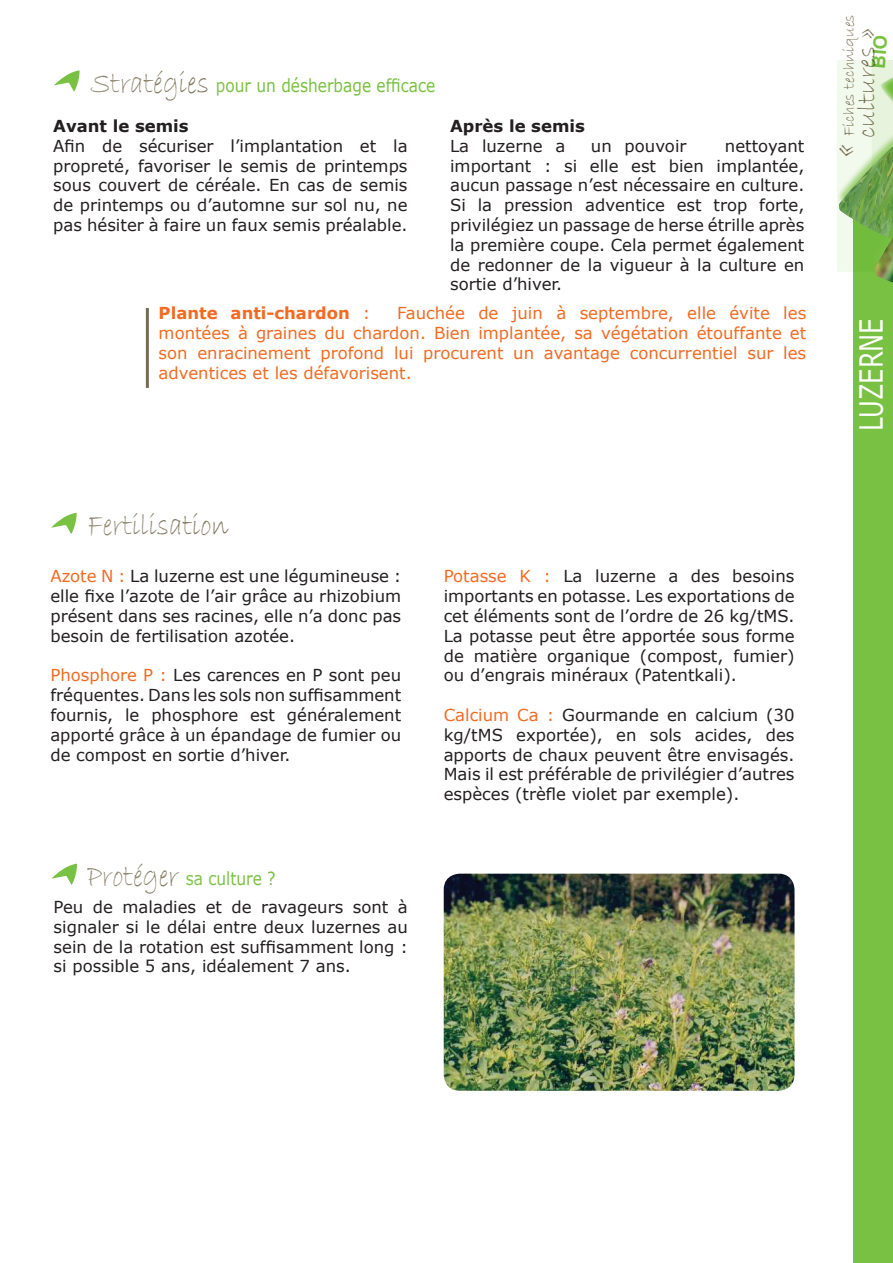
<style>
.page{position:relative;width:893px;height:1263px;background:#fff}
.page>*{position:absolute;margin:0;border:0;box-sizing:border-box;transform-origin:0 0}
.t1{font:31.95px "Bradley Hand ITC";color:#776c50;scale:.85 1}
.t2{font:31.8px "Verdana";color:#fff;scale:.76 1}
.t3{font:27.3px "Bradley Hand ITC";color:#776c50}
.t4{font:18px "Verdana";color:#79c142;scale:.85 1}
.t5{font:16.65px "Bradley Hand ITC";color:#776c50}
.t6{font:16.5px/19.8px "Verdana";color:#231f20;text-align:justify}
.t7{font:16.5px/19.8px "Verdana";color:#f36a21;text-align:justify}
.t8{font:700 16.5px "Verdana";color:#231f20}
.t9{font:700 16.5px "Verdana";color:#f36a21}
.s1{font-family:"Bradley Hand ITC";font-size:31.95px;color:#776c50}
.s2{font-weight:400}
.s3{color:#f36a21}
.s4{font-size:31.65px}
</style>
<div class="page">
<svg style="left:54px;top:70px;width:26px;height:22px"></svg>
<hr style="left:146px;top:308px;width:3px;height:80px;background:#776c50">
<div style="left:853px;top:209px;width:40px;height:1054px;background:#79c142"></div>
<svg style="left:51px;top:513px;width:26px;height:21px"></svg>
<svg style="left:52px;top:864px;width:25px;height:21px"></svg>
<img style="left:444px;top:874px;width:350px;height:217px">
<svg style="left:838px;top:60px;width:55px;height:223px"></svg>
<p class="t4" style="left:91px;top:73px;width:407px"><span class="s1">Stratégies</span> pour un désherbage efficace</p>
<p class="t8" style="left:53px;top:114px;width:137px">Avant le semis</p>
<p class="t6" style="left:53px;top:136px;width:356px">Afin de sécuriser l’implantation et la propreté, favoriser le semis de printemps sous couvert de céréale. En cas de semis de printemps ou d’automne sur sol nu, ne pas hésiter à faire un faux semis préalable.</p>
<p class="t8" style="left:450px;top:114px;width:136px">Après le semis</p>
<p class="t6" style="left:450px;top:136px;width:117px">La luzerne a</p>
<p class="t6" style="left:591px;top:136px;width:97px">un pouvoir</p>
<p class="t6" style="left:450px;top:136px;width:356px;text-indent:275px">nettoyant important : si elle est bien implantée, aucun passage n’est nécessaire en culture.<br>Si la pression adventice est trop forte, privilégiez un passage de herse étrille après la première coupe. Cela permet également de redonner de la vigueur à la culture en sortie d’hiver.</p>
<p class="t7" style="left:159px;top:303px;width:649px;text-indent:239px">Fauchée de juin à septembre, elle évite les montées à graines du chardon. Bien implantée, sa végétation étouffante et son enracinement profond lui procurent un avantage concurrentiel sur les adventices et les défavorisent.</p>
<p class="t9" style="left:159px;top:301px;width:213px">Plante anti-chardon <span class="s2">:</span></p>
<h1 class="t1" style="left:88px;top:505px;width:167px">Fertilisation</h1>
<p class="t6" style="left:50px;top:566px;width:352px"><span class="s3">Azote N :</span> La luzerne est une légumineuse : elle fixe l’azote de l’air grâce au rhizobium présent dans ses racines, elle n’a donc pas besoin de fertilisation azotée.</p>
<p class="t6" style="left:50px;top:665px;width:352px"><span class="s3">Phosphore P :</span> Les carences en P sont peu fréquentes. Dans les sols non suffisamment fournis, le phosphore est généralement apporté grâce à un épandage de fumier ou de compost en sortie d’hiver.</p>
<p class="t4" style="left:87px;top:866px;width:223px"><span class="s1">Protéger</span> sa culture ?</p>
<p class="t6" style="left:54px;top:897px;width:356px">Peu de maladies et de ravageurs sont à signaler si le délai entre deux luzernes au sein de la rotation est suffisamment long : si possible 5 ans, idéalement 7 ans.</p>
<p class="t6" style="left:444px;top:566px;width:352px"><span class="s3">Potasse K :</span> La luzerne a des besoins importants en potasse. Les exportations de cet éléments sont de l’ordre de 26 kg/tMS.<br>La potasse peut être apportée sous forme de matière organique (compost, fumier) ou d’engrais minéraux (Patentkali).</p>
<p class="t6" style="left:444px;top:705px;width:352px"><span class="s3">Calcium Ca :</span> Gourmande en calcium (30 kg/tMS exportée), en sols acides, des apports de chaux peuvent être envisagés.<br>Mais il est préférable de privilégier d’autres espèces (trèfle violet par exemple).</p>
<p class="t5" style="left:838px;top:157px;width:144px;rotate:-90deg"><span class="s4">«</span> Fiches techniques</p>
<h3 class="t3" style="left:849px;top:138px;width:111px;rotate:-90deg">cultures »</h3>
<h2 class="t2" style="left:849px;top:431px;width:150px;rotate:-90deg">LUZERNE</h2>
</div>
